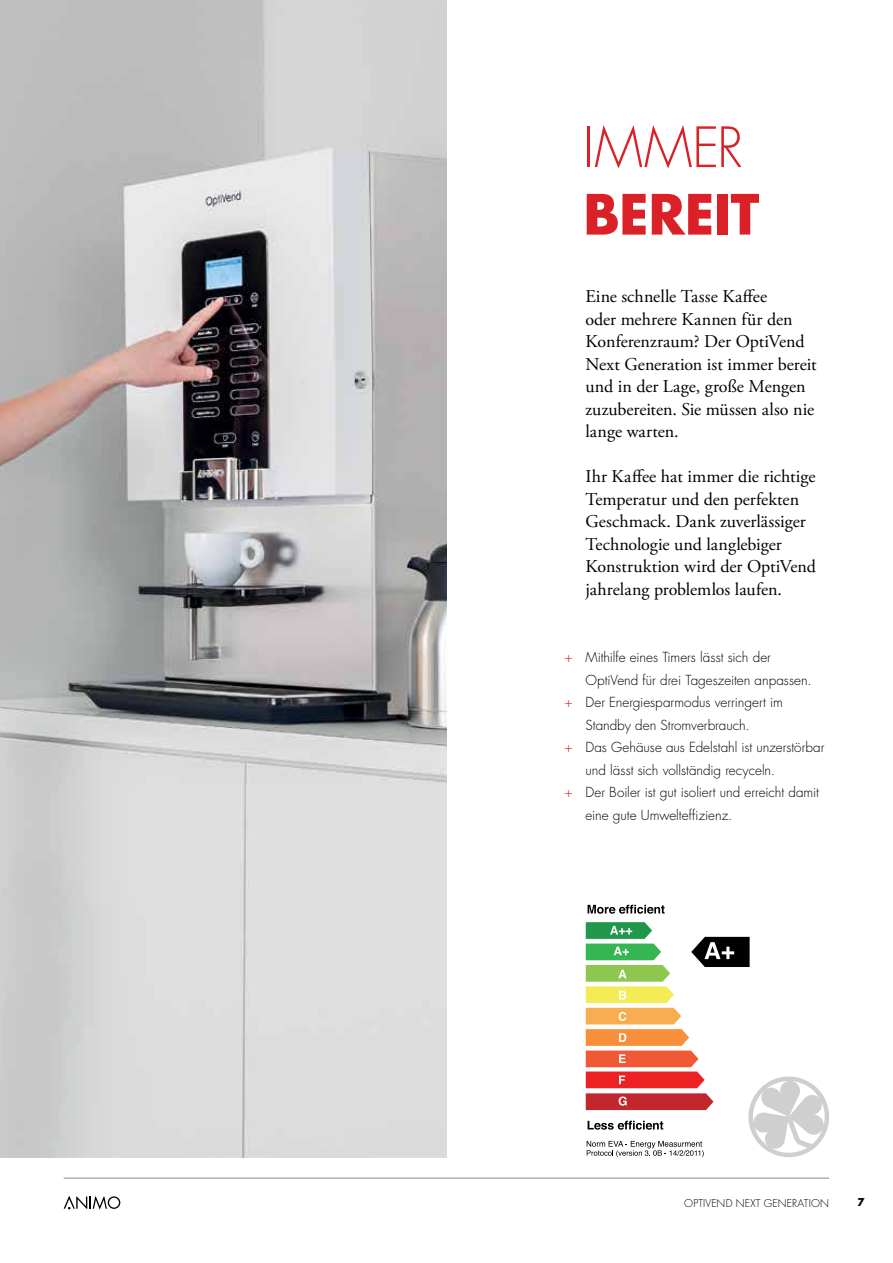
<style>
.page{position:relative;width:893px;height:1263px;background:#fff}
.page>*{position:absolute;margin:0;border:0;box-sizing:border-box;transform-origin:0 0}
.t1{font:700 54px "Futura Std";letter-spacing:-.005em;color:#da2128}
.t2{font:300 54px "Futura Std";letter-spacing:-.005em;color:#da2128}
.t3{font:18px/22.5px "Adobe Garamond Pro";color:#000}
.t4{font:300 13.5px "Futura Std";letter-spacing:-.005em;color:#000}
.t5{font:300 10.5px "Futura Std";letter-spacing:.015em;color:#000}
.t6{font:700 10.5px "Futura Std";color:#000}
.s1{color:#da2128}
</style>
<div class="page">
<hr style="left:64px;top:1178px;width:765px;height:1px;background:#888c86">
<svg style="left:64px;top:1195px;width:56px;height:14px"></svg>
<svg style="left:588px;top:905px;width:77px;height:9px"></svg>
<svg style="left:586px;top:922px;width:243px;height:236px"></svg>
<img style="left:0;top:0;width:446px;height:1157px">
<h1 class="t2" style="left:583px;top:115px;width:161px">IMMER</h1>
<h1 class="t1" style="left:583px;top:178px;width:178px">BEREIT</h1>
<p class="t3" style="left:585px;top:286px;width:233px">Eine schnelle Tasse Kaffee<br>oder mehrere Kannen für den<br>Konferenzraum? Der OptiVend<br>Next Generation ist immer bereit und in der Lage, große Mengen zuzubereiten. Sie müssen also nie lange warten.</p>
<p class="t3" style="left:585px;top:466px;width:232px">Ihr Kaffee hat immer die richtige<br>Temperatur und den perfekten<br>Geschmack. Dank zuverlässiger<br>Technologie und langlebiger<br>Konstruktion wird der OptiVend jahrelang problemlos laufen.</p>
<p class="t4" style="left:564px;top:649px;width:208px"><span class="s1">+</span> Mithilfe eines Timers lässt sich der</p>
<p class="t4" style="left:585px;top:671px;width:228px">OptiVend für drei Tageszeiten anpassen.</p>
<p class="t4" style="left:564px;top:694px;width:220px"><span class="s1">+</span> Der Energiesparmodus verringert im</p>
<p class="t4" style="left:585px;top:716px;width:166px">Standby den Stromverbrauch.</p>
<p class="t4" style="left:564px;top:739px;width:261px"><span class="s1">+</span> Das Gehäuse aus Edelstahl ist unzerstörbar</p>
<p class="t4" style="left:585px;top:761px;width:191px">und lässt sich vollständig recyceln.</p>
<p class="t4" style="left:564px;top:784px;width:256px"><span class="s1">+</span> Der Boiler ist gut isoliert und erreicht damit</p>
<p class="t4" style="left:585px;top:806px;width:148px">eine gute Umwelteffizienz.</p>
<p class="t5" style="left:684px;top:1197px;width:146px">OPTIVEND NEXT GENERATION</p>
<p class="t6" style="left:857px;top:1195px;width:9px">7</p>
</div>
